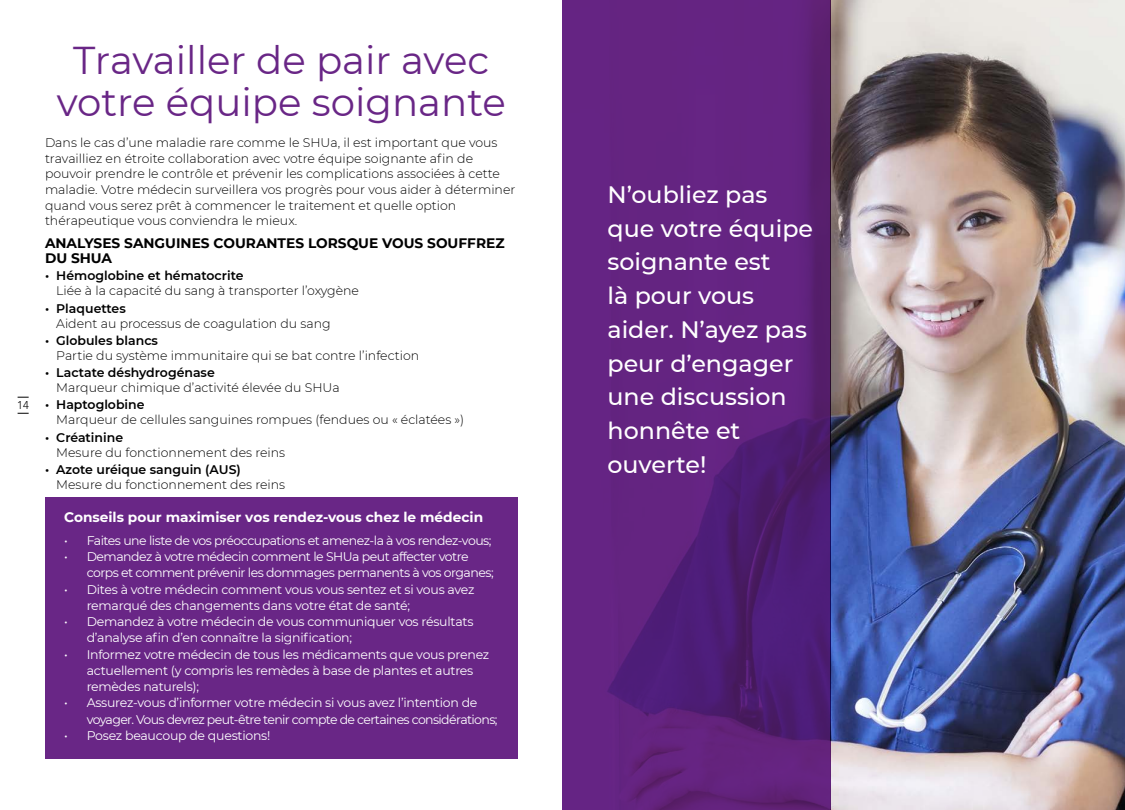
<style>
.page{position:relative;width:1125px;height:810px;background:#fff}
.page>*{position:absolute;margin:0;border:0;box-sizing:border-box;transform-origin:0 0}
.t1{font:38.75px/42.5px "Montserrat";color:#692686;text-align:center}
.t2{font:500 23.75px/33.8px "Montserrat";color:#fff}
.t3{font:700 13.75px/15px "Montserrat";color:#000}
.t4{font:700 13.75px "Montserrat";color:#fff}
.t5{font:300 12.5px/15.6px "Montserrat";color:#000}
.t6{font:12.5px/16.2px "Montserrat";letter-spacing:-.025em;color:#fff}
.t7{font:600 12.5px "Montserrat";color:#000}
.t8{font:12.5px/16.2px "Montserrat";letter-spacing:-.05em;color:#fff}
.t9{font:300 11.25px "Avenir";color:#000}
</style>
<div class="page">
<img style="left:831px;top:0;width:294px;height:810px">
<svg style="left:562px;top:0;width:269px;height:810px;background:#5e217d"></svg>
<div style="left:45px;top:497px;width:473px;height:262px;background:#692686"></div>
<p class="t9" style="left:17px;top:399px;width:13px">14</p>
<h1 class="t1" style="left:57px;top:37px;width:451px">Travailler de pair avec votre équipe soignante</h1>
<p class="t5" style="left:45px;top:134px;width:472px">Dans le cas d’une maladie rare comme le SHUa, il est important que vous travailliez en étroite collaboration avec votre équipe soignante afin de pouvoir prendre le contrôle et prévenir les complications associées à cette maladie. Votre médecin surveillera vos progrès pour vous aider à déterminer quand vous serez prêt à commencer le traitement et quelle option thérapeutique vous conviendra le mieux.</p>
<p class="t3" style="left:45px;top:235px;width:461px">ANALYSES SANGUINES COURANTES LORSQUE VOUS SOUFFREZ<br>DU SHUA</p>
<p class="t7" style="left:45px;top:267px;width:200px">• Hémoglobine et hématocrite</p>
<p class="t5" style="left:56px;top:283px;width:304px">Liée à la capacité du sang à transporter l’oxygène</p>
<p class="t7" style="left:45px;top:299px;width:82px">• Plaquettes</p>
<p class="t5" style="left:56px;top:315px;width:276px">Aident au processus de coagulation du sang</p>
<p class="t7" style="left:45px;top:331px;width:115px">• Globules blancs</p>
<p class="t5" style="left:56px;top:347px;width:364px">Partie du système immunitaire qui se bat contre l’infection</p>
<p class="t7" style="left:45px;top:364px;width:171px">• Lactate déshydrogénase</p>
<p class="t5" style="left:56px;top:379px;width:285px">Marqueur chimique d’activité élevée du SHUa</p>
<p class="t7" style="left:45px;top:396px;width:101px">• Haptoglobine</p>
<p class="t5" style="left:56px;top:412px;width:410px">Marqueur de cellules sanguines rompues (fendues ou « éclatées »)</p>
<p class="t7" style="left:45px;top:428px;width:80px">• Créatinine</p>
<p class="t5" style="left:56px;top:444px;width:230px">Mesure du fonctionnement des reins</p>
<p class="t7" style="left:45px;top:460px;width:197px">• Azote uréique sanguin (AUS)</p>
<p class="t5" style="left:56px;top:476px;width:230px">Mesure du fonctionnement des reins</p>
<p class="t4" style="left:64px;top:507px;width:421px">Conseils pour maximiser vos rendez-vous chez le médecin</p>
<p class="t6" style="left:64px;top:532px;width:429px">• Faites une liste de vos préoccupations et amenez-la à vos rendez-vous;</p>
<p class="t6" style="left:87px;top:548px;width:409px;text-indent:-23px">• Demandez à votre médecin comment le SHUa peut affecter votre corps et comment prévenir les dommages permanents à vos organes;</p>
<p class="t6" style="left:87px;top:581px;width:389px;text-indent:-22px">• Dites à votre médecin comment vous vous sentez et si vous avez remarqué des changements dans votre état de santé;</p>
<p class="t6" style="left:87px;top:613px;width:388px;text-indent:-22px">• Demandez à votre médecin de vous communiquer vos résultats d’analyse afin d’en connaître la signification;</p>
<p class="t6" style="left:87px;top:646px;width:404px;text-indent:-22px">• Informez votre médecin de tous les médicaments que vous prenez actuellement (y compris les remèdes à base de plantes et autres remèdes naturels);</p>
<p class="t8" style="left:87px;top:694px;width:412px;text-indent:-23px">• Assurez-vous d’informer votre médecin si vous avez l’intention de voyager. Vous devrez peut-être tenir compte de certaines considérations;</p>
<p class="t6" style="left:64px;top:727px;width:208px">• Posez beaucoup de questions!</p>
<h2 class="t2" style="left:608px;top:177px;width:207px">N’oubliez pas que votre équipe soignante est<br>là pour vous aider. N’ayez pas peur d’engager une discussion honnête et ouverte!</h2>
</div>
